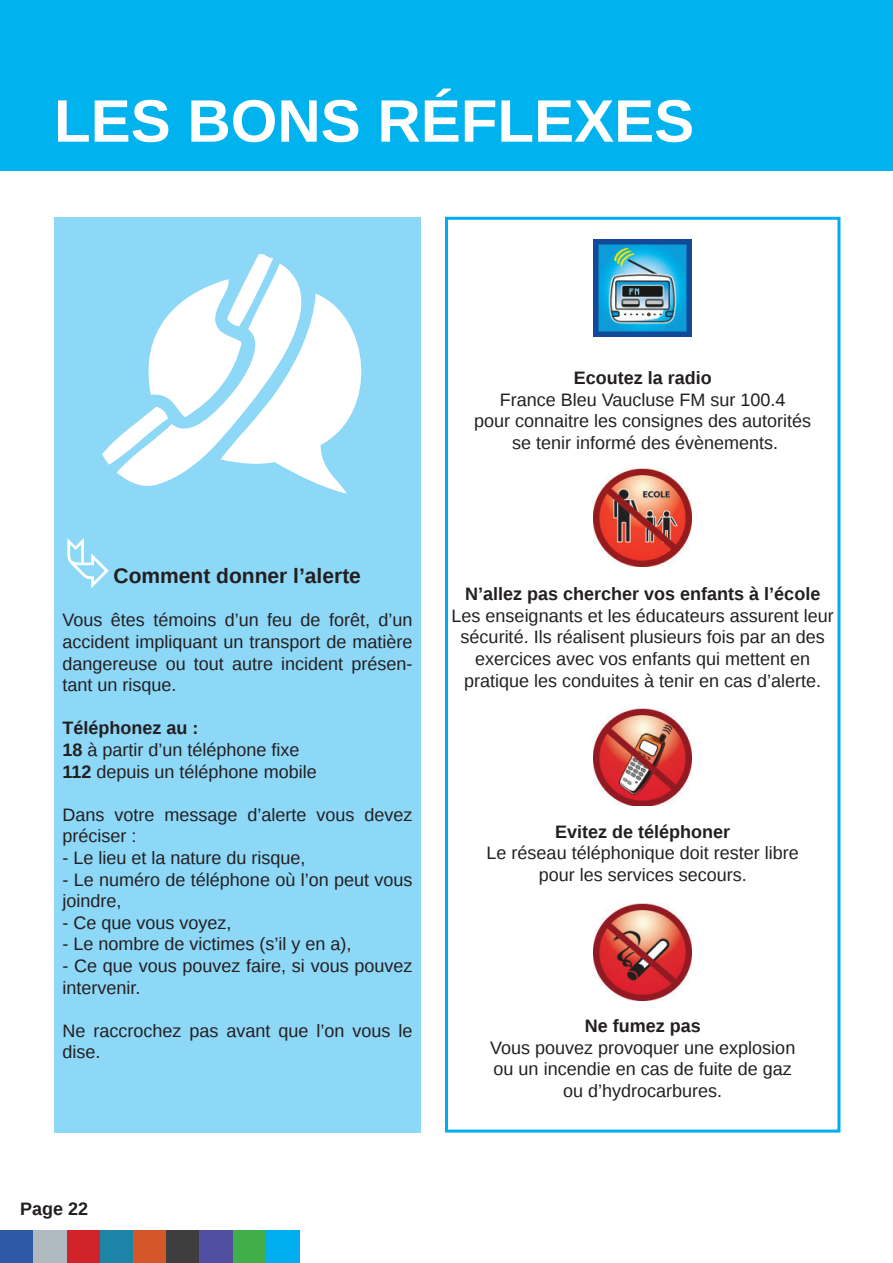
<style>
.page{position:relative;width:893px;height:1263px;background:#fff}
.page>*{position:absolute;margin:0;border:0;box-sizing:border-box;transform-origin:0 0}
.t1{font:700 60px "Liberation Sans";color:#fff}
.t2{font:700 21px "Liberation Sans";color:#231f20}
.t3{font:18px/21.6px "Liberation Sans";color:#231f20}
.t4{font:700 18px "Liberation Sans";color:#231f20}
.s1{font-weight:700}
</style>
<div class="page">
<div style="left:0;top:1230px;width:33px;height:33px;background:#2e59a7"></div>
<div style="left:100px;top:1230px;width:33px;height:33px;background:#1e84a7"></div>
<div style="left:67px;top:1230px;width:33px;height:33px;background:#d1232a"></div>
<div style="left:133px;top:1230px;width:33px;height:33px;background:#d4572a"></div>
<div style="left:33px;top:1230px;width:34px;height:33px;background:#afbac0"></div>
<div style="left:166px;top:1230px;width:34px;height:33px;background:#3e3e3f"></div>
<div style="left:200px;top:1230px;width:33px;height:33px;background:#504fa1"></div>
<div style="left:233px;top:1230px;width:33px;height:33px;background:#40ae49"></div>
<div style="left:266px;top:1230px;width:34px;height:33px;background:#00aeef"></div>
<div style="left:54px;top:218px;width:367px;height:914px;background:#8dd7f7"></div>
<div style="left:445px;top:217px;width:395px;height:915px;border:3px solid #00aeef"></div>
<div style="left:0;top:0;width:893px;height:170px;background:#00b3ef"></div>
<img style="left:594px;top:240px;width:97px;height:96px">
<img style="left:594px;top:469px;width:97px;height:97px">
<img style="left:594px;top:709px;width:97px;height:97px">
<img style="left:594px;top:903px;width:97px;height:97px">
<svg style="left:102px;top:254px;width:260px;height:240px"></svg>
<h1 class="t1" style="left:54px;top:80px;width:642px">LES BONS RÉFLEXES</h1>
<p class="t4" style="left:574px;top:365px;width:140px">Ecoutez la radio</p>
<p class="t3" style="left:474px;top:389px;width:339px;text-align:center">France Bleu Vaucluse FM sur 100.4<br>pour connaitre les consignes des autorités se tenir informé des évènements.</p>
<p class="t2" style="left:114px;top:561px;width:249px">Comment donner l’alerte</p>
<p class="t3" style="left:63px;top:610px;width:351px;text-align:justify">Vous êtes témoins d’un feu de forêt, d’un accident impliquant un transport de matière dangereuse ou tout autre incident présen&shy;tant un risque.</p>
<p class="t3" style="left:63px;top:718px;width:256px"><span class="s1">Téléphonez au :<br>18</span> à partir d’un téléphone fixe<br><span class="s1">112</span> depuis un téléphone mobile</p>
<p class="t3" style="left:63px;top:804px;width:351px">Dans votre message d’alerte vous devez préciser :</p>
<p class="t3" style="left:63px;top:848px;width:245px">- Le lieu et la nature du risque,</p>
<p class="t3" style="left:63px;top:869px;width:351px">- Le numéro de téléphone où l’on peut vous joindre,</p>
<p class="t3" style="left:63px;top:912px;width:171px">- Ce que vous voyez,</p>
<p class="t3" style="left:63px;top:934px;width:291px">- Le nombre de victimes (s’il y en a),</p>
<p class="t3" style="left:63px;top:956px;width:351px">- Ce que vous pouvez faire, si vous pouvez intervenir.</p>
<p class="t3" style="left:63px;top:1020px;width:351px">Ne raccrochez pas avant que l’on vous le dise.</p>
<p class="t4" style="left:20px;top:1197px;width:70px">Page 22</p>
<p class="t4" style="left:465px;top:581px;width:357px">N’allez pas chercher vos enfants à l’école</p>
<p class="t3" style="left:452px;top:605px;width:384px;text-align:center">Les enseignants et les éducateurs assurent leur sécurité. Ils réalisent plusieurs fois par an des exercices avec vos enfants qui mettent en pratique les conduites à tenir en cas d’alerte.</p>
<p class="t4" style="left:555px;top:819px;width:177px">Evitez de téléphoner</p>
<p class="t3" style="left:487px;top:843px;width:314px;text-align:center">Le réseau téléphonique doit rester libre pour les services secours.</p>
<p class="t4" style="left:585px;top:1013px;width:118px">Ne fumez pas</p>
<p class="t3" style="left:490px;top:1037px;width:307px;text-align:center">Vous pouvez provoquer une explosion ou un incendie en cas de fuite de gaz ou d’hydrocarbures.</p>
</div>
